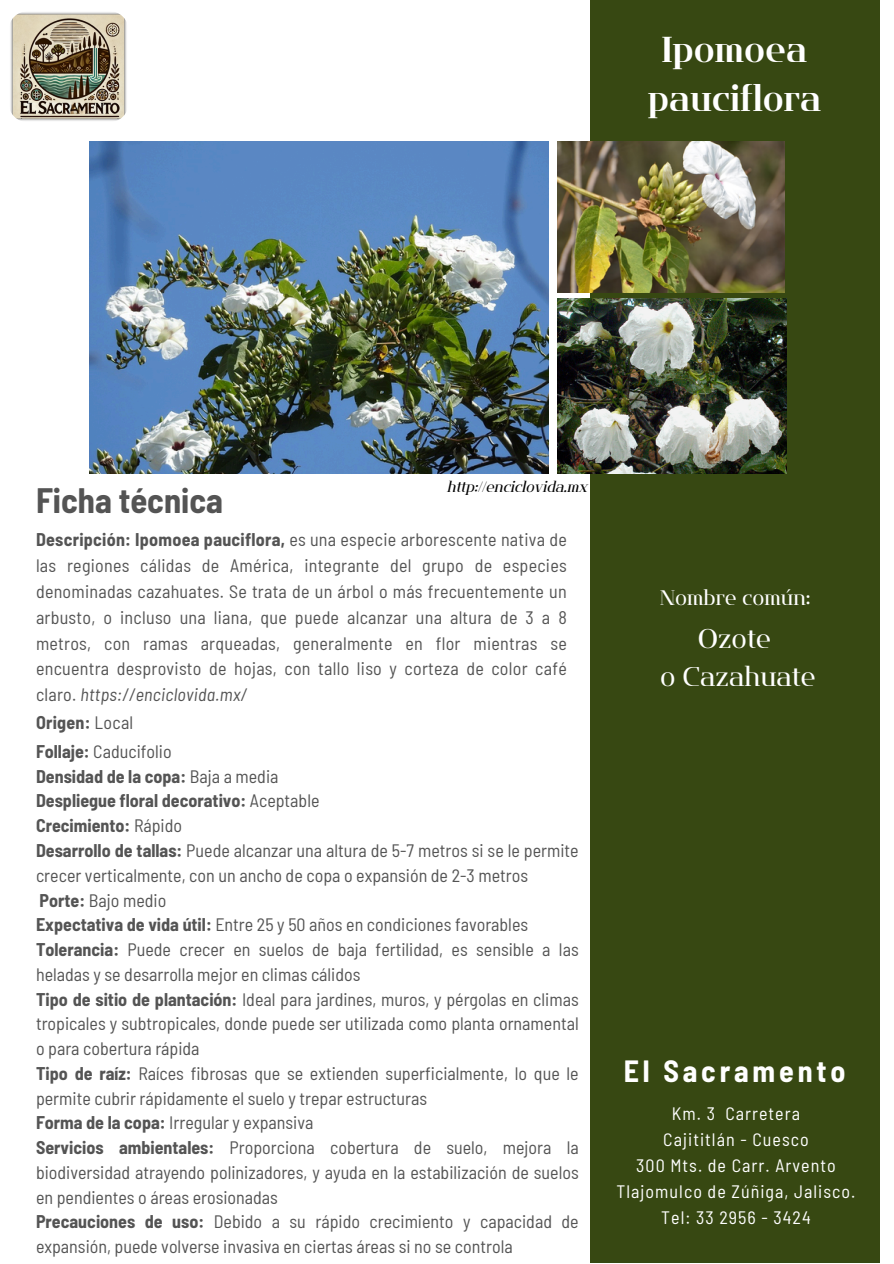
<style>
.page{position:relative;width:894px;height:1264px;background:#fff}
.page>*{position:absolute;margin:0;border:0;box-sizing:border-box;transform-origin:0 0}
.t1{font:36px/49.5px "Flatory Serif 700";color:#fff;text-align:center}
.t2{font:700 semi-condensed 34.5px "Barlow";color:#545454}
.t3{font:700 semi-condensed 30px "Barlow";letter-spacing:.13em;color:#fff}
.t4{font:27px/37.5px "Flatory Serif 400";color:#fff;text-align:center}
.t5{font:21px "Flatory Serif 400";color:#fff}
.t6{font:semi-condensed 18px/24.8px "Barlow";color:#545454}
.t7{font:semi-condensed 18px/26px "Barlow";letter-spacing:.055em;color:#fff;text-align:center}
.t8{font:15px "Flatory Serif 400 It";color:#000}
.s1{font-weight:700}
.s2{font-style:italic}
</style>
<div class="page">
<div style="left:589px;top:0;width:290px;height:1263px;background:#374812"></div>
<img style="left:89px;top:141px;width:459px;height:332px">
<img style="left:557px;top:141px;width:227px;height:151px">
<img style="left:557px;top:298px;width:229px;height:176px">
<img style="left:8px;top:11px;width:121px;height:111px;border-radius:20px">
<h1 class="t1" style="left:647px;top:25px;width:175px">Ipomoea pauciflora</h1>
<h2 class="t2" style="left:36px;top:478px;width:188px">Ficha técnica</h2>
<p class="t8" style="left:446px;top:478px;width:142px">http://enciclovida.mx</p>
<p class="t6" style="left:36px;top:526px;width:532px;line-height:25.8px;text-align:justify"><span class="s1">Descripción: Ipomoea pauciflora,</span> es una especie arborescente nativa de las regiones cálidas de América, integrante del grupo de especies denominadas cazahuates. Se trata de un árbol o más frecuentemente un arbusto, o incluso una liana, que puede alcanzar una altura de 3 a 8 metros, con ramas arqueadas, generalmente en flor mientras se encuentra desprovisto de hojas, con tallo liso y corteza de color café claro. <span class="s2">https://enciclovida.mx/</span></p>
<p class="t6" style="left:36px;top:707px;width:137px;line-height:29.2px"><span class="s1">Origen:</span> Local<br><span class="s1">Follaje:</span> Caducifolio</p>
<p class="t6" style="left:36px;top:763px;width:544px"><span class="s1">Densidad de la copa:</span> Baja a media<br><span class="s1">Despliegue floral decorativo:</span> Aceptable<br><span class="s1">Crecimiento:</span> Rápido<br><span class="s1">Desarrollo de tallas:</span> Puede alcanzar una altura de 5-7 metros si se le permite crecer verticalmente, con un ancho de copa o expansión de 2-3 metros<br><span class="s1">Porte:</span> Bajo medio<br><span class="s1">Expectativa de vida útil:</span> Entre 25 y 50 años en condiciones favorables <span class="s1">Tolerancia:</span> Puede crecer en suelos de baja fertilidad, es sensible a las heladas y se desarrolla mejor en climas cálidos<br><span class="s1">Tipo de sitio de plantación:</span> Ideal para jardines, muros, y pérgolas en climas tropicales y subtropicales, donde puede ser utilizada como planta ornamental o para cobertura rápida<br><span class="s1">Tipo de raíz:</span> Raíces fibrosas que se extienden superficialmente, lo que le permite cubrir rápidamente el suelo y trepar estructuras<br><span class="s1">Forma de la copa:</span> Irregular y expansiva<br><span class="s1">Servicios ambientales:</span> Proporciona cobertura de suelo, mejora la biodiversidad atrayendo polinizadores, y ayuda en la estabilización de suelos en pendientes o áreas erosionadas<br><span class="s1">Precauciones de uso:</span> Debido a su rápido crecimiento y capacidad de expansión, puede volverse invasiva en ciertas áreas si no se controla</p>
<p class="t5" style="left:660px;top:585px;width:152px">Nombre común:</p>
<h3 class="t4" style="left:660px;top:620px;width:157px">Ozote<br>o Cazahuate</h3>
<h3 class="t3" style="left:623px;top:1051px;width:223px">El Sacramento</h3>
<p class="t7" style="left:616px;top:1099px;width:240px">Km. 3 Carretera<br>Cajititlán - Cuesco<br>300 Mts. de Carr. Arvento<br>Tlajomulco de Zúñiga, Jalisco.<br>Tel: 33 2956 - 3424</p>
</div>
